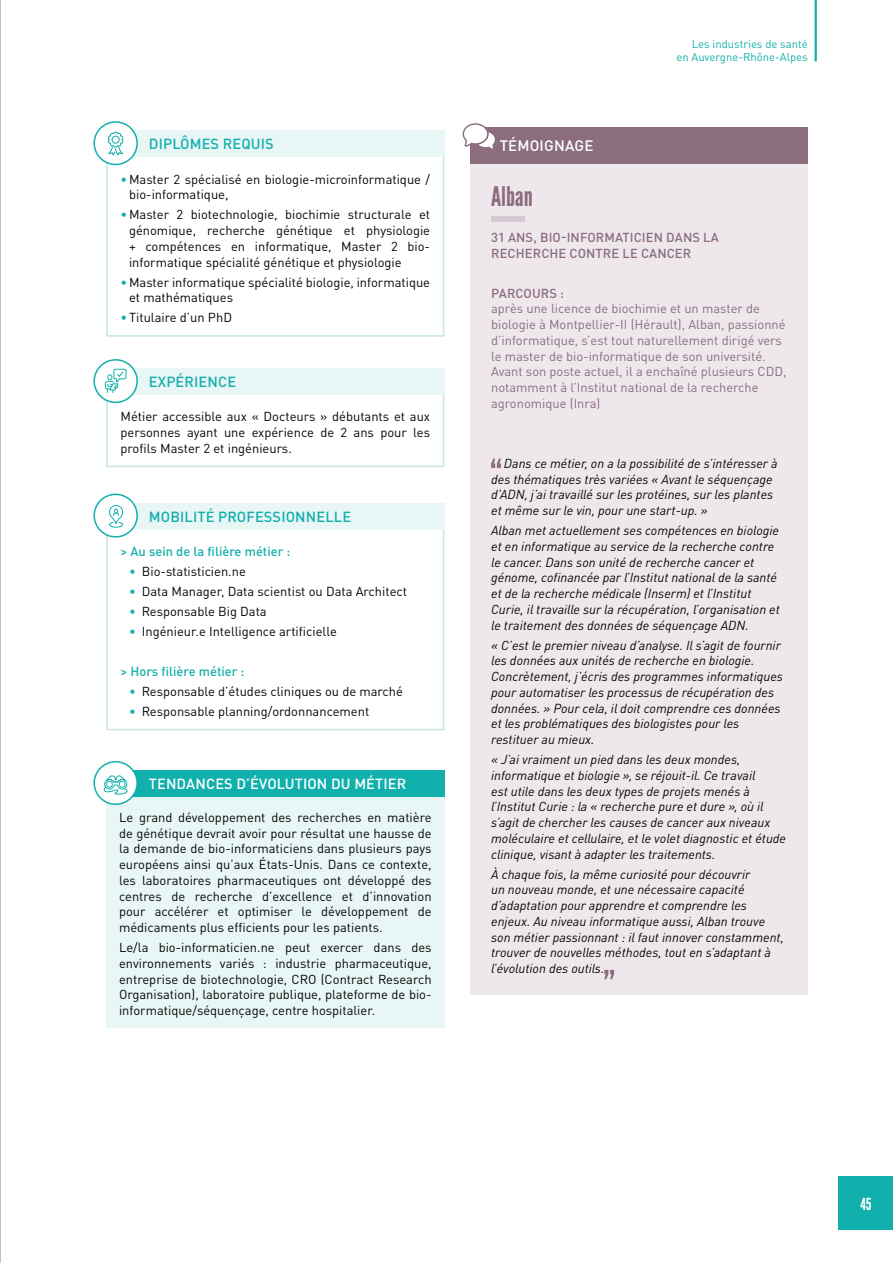
<style>
.page{position:relative;width:893px;height:1263px;background:#fff}
.page>*{position:absolute;margin:0;border:0;box-sizing:border-box;transform-origin:0 0}
.t1{font:27px "League Gothic";color:#8b6d7e}
.t2{font:16.5px "League Gothic";color:#fff}
.t3{font:500 15px "DIN Pro";letter-spacing:.01em;color:#fff}
.t4{font:500 14.55px "DIN Pro";letter-spacing:.01em;color:#12b0ac}
.t5{font:500 14.55px "DIN Pro";letter-spacing:.01em;color:#fff}
.t6{font:italic 12.9px/15.8px "DIN Pro";color:#040503}
.t7{font:12.9px/15.8px "DIN Pro";color:#040503;text-align:justify}
.t8{font:12.9px/15.8px "DIN Pro";color:#8b6d7e}
.t9{font:500 12.9px/15.8px "DIN Pro";letter-spacing:.01em;color:#8b6d7e}
.t10{font:500 12.9px "DIN Pro";color:#12b0ac}
.t11{font:11.25px/13.5px "DIN Pro";color:#12b0ac;text-align:right}
.s1{color:#12b0ac}
</style>
<div class="page">
<hr style="left:815px;top:0;width:2px;height:61px;background:#12b0ac">
<div style="left:839px;top:1177px;width:54px;height:53px;background:#12b0ac"></div>
<div style="left:470px;top:161px;width:338px;height:833px;background:#eee8ec"></div>
<div style="left:491px;top:216px;width:34px;height:6px;background:#d5c7d0"></div>
<svg style="left:491px;top:459px;width:10px;height:9px"></svg>
<svg style="left:604px;top:970px;width:10px;height:9px"></svg>
<div style="left:470px;top:127px;width:338px;height:37px;background:#8b6d7e"></div>
<div style="left:106px;top:155px;width:338px;height:182px;border:2px solid #c6e5e4"></div>
<div style="left:106px;top:795px;width:338px;height:233px;background:#e9f6f6"></div>
<div style="left:106px;top:393px;width:338px;height:74px;border:2px solid #c6e5e4"></div>
<div style="left:106px;top:528px;width:338px;height:202px;border:2px solid #c6e5e4"></div>
<svg style="left:462px;top:123px;width:33px;height:26px"></svg>
<div style="left:106px;top:130px;width:338px;height:27px;background:#e9f6f6"></div>
<div style="left:106px;top:770px;width:338px;height:27px;background:#12b0ac"></div>
<div style="left:106px;top:368px;width:338px;height:27px;background:#e9f6f6"></div>
<div style="left:106px;top:503px;width:338px;height:27px;background:#e9f6f6"></div>
<div style="left:94px;top:122px;width:43px;height:42px;background:#fff;border-radius:50%"></div>
<svg style="left:108px;top:132px;width:16px;height:24px"></svg>
<div style="left:112px;top:136px;width:8px;height:8px;border:1px solid #12b0ac;border-radius:50%"></div>
<div style="left:93px;top:121px;width:45px;height:44px;border:2px solid #12b0ac;border-radius:50%"></div>
<div style="left:94px;top:762px;width:43px;height:42px;background:#fff;border-radius:50%"></div>
<svg style="left:96px;top:774px;width:32px;height:22px"></svg>
<div style="left:93px;top:761px;width:45px;height:44px;border:2px solid #12b0ac;border-radius:50%"></div>
<div style="left:94px;top:360px;width:43px;height:42px;background:#fff;border-radius:50%"></div>
<svg style="left:104px;top:368px;width:23px;height:25px"></svg>
<div style="left:93px;top:359px;width:45px;height:44px;border:2px solid #12b0ac;border-radius:50%"></div>
<div style="left:94px;top:494px;width:43px;height:43px;background:#fff;border-radius:50%"></div>
<div style="left:109px;top:505px;width:14px;height:19px;border:1px solid #12b0ac;border-radius:7px"></div>
<svg style="left:109px;top:508px;width:15px;height:20px"></svg>
<div style="left:93px;top:494px;width:45px;height:44px;border:2px solid #12b0ac;border-radius:50%"></div>
<hr style="left:0;top:0;width:1px;height:1263px;background:#888787">
<p class="t4" style="left:149px;top:139px;width:126px">DIPLÔMES REQUIS</p>
<p class="t7" style="left:129px;top:173px;width:303px;text-indent:-9px"><span class="s1">•</span> Master 2 spécialisé en biologie-microinformatique / bio-informatique,</p>
<p class="t7" style="left:129px;top:208px;width:303px;text-indent:-9px"><span class="s1">•</span> Master 2 biotechnologie, biochimie structurale et génomique, recherche génétique et physiologie + compétences en informatique, Master 2 bio&shy;informatique spécialité génétique et physiologie</p>
<p class="t7" style="left:129px;top:276px;width:303px;text-indent:-9px"><span class="s1">•</span> Master informatique spécialité biologie, informatique et mathématiques</p>
<p class="t7" style="left:121px;top:311px;width:113px"><span class="s1">•</span> Titulaire d’un PhD</p>
<p class="t4" style="left:149px;top:377px;width:89px">EXPÉRIENCE</p>
<p class="t7" style="left:121px;top:411px;width:311px">Métier accessible aux « Docteurs » débutants et aux personnes ayant une expérience de 2 ans pour les profils Master 2 et ingénieurs.</p>
<p class="t4" style="left:149px;top:511px;width:204px">MOBILITÉ PROFESSIONNELLE</p>
<p class="t10" style="left:121px;top:547px;width:171px">&gt; Au sein de la filière métier :</p>
<p class="t7" style="left:129px;top:565px;width:118px"><span class="s1">•</span> Bio-statisticien.ne</p>
<p class="t7" style="left:129px;top:585px;width:280px"><span class="s1">•</span> Data Manager, Data scientist ou Data Architect</p>
<p class="t7" style="left:129px;top:605px;width:139px"><span class="s1">•</span> Responsable Big Data</p>
<p class="t7" style="left:129px;top:625px;width:209px"><span class="s1">•</span> Ingénieur.e Intelligence artificielle</p>
<p class="t10" style="left:121px;top:667px;width:125px">&gt; Hors filière métier :</p>
<p class="t7" style="left:129px;top:685px;width:275px"><span class="s1">•</span> Responsable d’études cliniques ou de marché</p>
<p class="t7" style="left:129px;top:705px;width:242px"><span class="s1">•</span> Responsable planning/ordonnancement</p>
<p class="t5" style="left:149px;top:779px;width:259px">TENDANCES D’ÉVOLUTION DU MÉTIER</p>
<p class="t7" style="left:119px;top:811px;width:314px">Le grand développement des recherches en matière de génétique devrait avoir pour résultat une hausse de la demande de bio-informaticiens dans plusieurs pays européens ainsi qu’aux États-Unis. Dans ce contexte, les laboratoires pharmaceutiques ont développé des centres de recherche d’excellence et d’innovation pour accélérer et optimiser le développement de médicaments plus efficients pour les patients.</p>
<p class="t7" style="left:119px;top:941px;width:314px">Le/la bio-informaticien.ne peut exercer dans des environnements variés : industrie pharmaceutique, entreprise de biotechnologie, CRO (Contract Research Organisation), laboratoire publique, plateforme de bio&shy;informatique/séquençage, centre hospitalier.</p>
<p class="t3" style="left:500px;top:140px;width:95px">TÉMOIGNAGE</p>
<p class="t11" style="left:676px;top:39px;width:133px">Les industries de santé<br>en Auvergne-Rhône-Alpes</p>
<h1 class="t1" style="left:491px;top:187px;width:43px">Alban</h1>
<p class="t9" style="left:491px;top:231px;width:229px">31 ANS, BIO-INFORMATICIEN DANS LA<br>RECHERCHE CONTRE LE CANCER</p>
<p class="t9" style="left:491px;top:287px;width:74px">PARCOURS :</p>
<p class="t8" style="left:491px;top:302px;width:297px">après une licence de biochimie et un master de biologie à Montpellier-II (Hérault), Alban, passionné d’informatique, s’est tout naturellement dirigé vers le master de bio-informatique de son université.<br>Avant son poste actuel, il a enchaîné plusieurs CDD, notamment à l’Institut national de la recherche agronomique (Inra)</p>
<p class="t6" style="left:491px;top:457px;width:288px;text-indent:13px">Dans ce métier, on a la possibilité de s’intéresser à des thématiques très variées « Avant le séquençage d’ADN, j’ai travaillé sur les protéines, sur les plantes et même sur le vin, pour une start-up. »</p>
<p class="t6" style="left:491px;top:524px;width:290px">Alban met actuellement ses compétences en biologie et en informatique au service de la recherche contre le cancer. Dans son unité de recherche cancer et génome, cofinancée par l’Institut national de la santé et de la recherche médicale (Inserm) et l’Institut Curie, il travaille sur la récupération, l’organisation et le traitement des données de séquençage ADN.</p>
<p class="t6" style="left:491px;top:639px;width:293px">« C’est le premier niveau d’analyse. Il s’agit de fournir les données aux unités de recherche en biologie.<br>Concrètement, j’écris des programmes informatiques pour automatiser les processus de récupération des données. » Pour cela, il doit comprendre ces données et les problématiques des biologistes pour les restituer au mieux.</p>
<p class="t6" style="left:491px;top:753px;width:296px">« J’ai vraiment un pied dans les deux mondes, informatique et biologie », se réjouit-il. Ce travail<br>est utile dans les deux types de projets menés à l’Institut Curie : la « recherche pure et dure », où il s’agit de chercher les causes de cancer aux niveaux moléculaire et cellulaire, et le volet diagnostic et étude clinique, visant à adapter les traitements.</p>
<p class="t6" style="left:491px;top:868px;width:294px">À chaque fois, la même curiosité pour découvrir<br>un nouveau monde, et une nécessaire capacité d’adaptation pour apprendre et comprendre les enjeux. Au niveau informatique aussi, Alban trouve son métier passionnant : il faut innover constamment, trouver de nouvelles méthodes, tout en s’adaptant à l’évolution des outils.</p>
<p class="t2" style="left:860px;top:1198px;width:13px">45</p>
</div>
